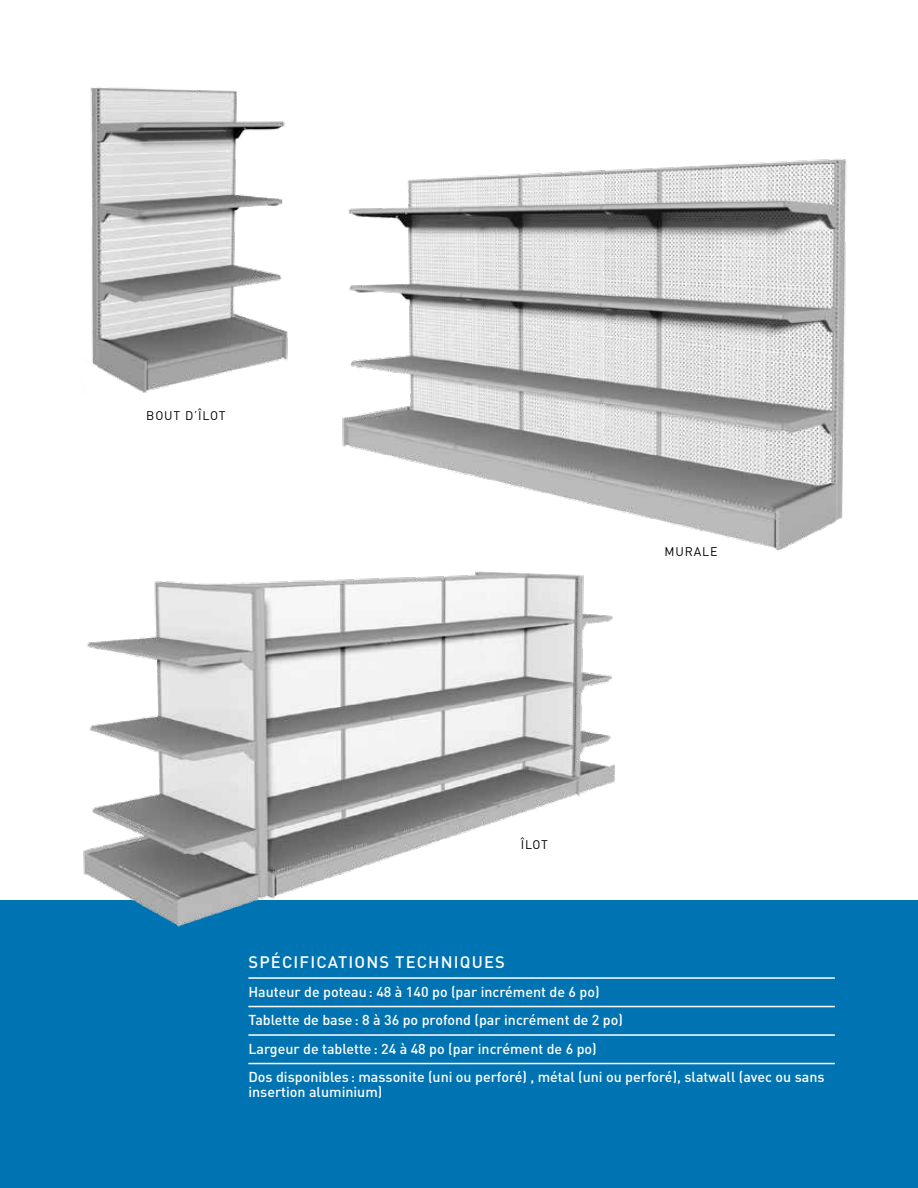
<style>
.page{position:relative;width:918px;height:1188px;background:#fff}
.page>*{position:absolute;margin:0;border:0;box-sizing:border-box;transform-origin:0 0}
.t1{font:500 16.5px "DIN Pro";letter-spacing:.07em;color:#fff}
.t2{font:500 14.25px/28.5px "DIN Pro";color:#fff}
.t3{font:12.3px "DIN Pro";letter-spacing:.07em;color:#000}
</style>
<div class="page">
<div style="left:0;top:901px;width:918px;height:287px;background:#0074b2"></div>
<img style="left:68px;top:571px;width:558px;height:356px">
<img style="left:90px;top:87px;width:198px;height:306px">
<img style="left:342px;top:158px;width:505px;height:393px">
<hr style="left:248px;top:977px;width:587px;height:2px;background:#fff">
<hr style="left:248px;top:1006px;width:587px;height:1px;background:#fff">
<hr style="left:248px;top:1034px;width:587px;height:2px;background:#fff">
<hr style="left:248px;top:1063px;width:587px;height:1px;background:#fff">
<p class="t3" style="left:146px;top:407px;width:81px">BOUT D’ÎLOT</p>
<p class="t3" style="left:664px;top:543px;width:55px">MURALE</p>
<p class="t3" style="left:521px;top:836px;width:29px">ÎLOT</p>
<p class="t1" style="left:248px;top:951px;width:258px">SPÉCIFICATIONS TECHNIQUES</p>
<p class="t2" style="left:248px;top:977px;width:578px">Hauteur de poteau: 48 à 140 po (par incrément de 6 po)<br>Tablette de base: 8 à 36 po profond (par incrément de 2 po)<br>Largeur de tablette: 24 à 48 po (par incrément de 6 po)<br>Dos disponibles : massonite (uni ou perforé) , métal (uni ou perforé), slatwall (avec ou sans</p>
<p class="t2" style="left:248px;top:1077px;width:136px">insertion aluminium)</p>
</div>
